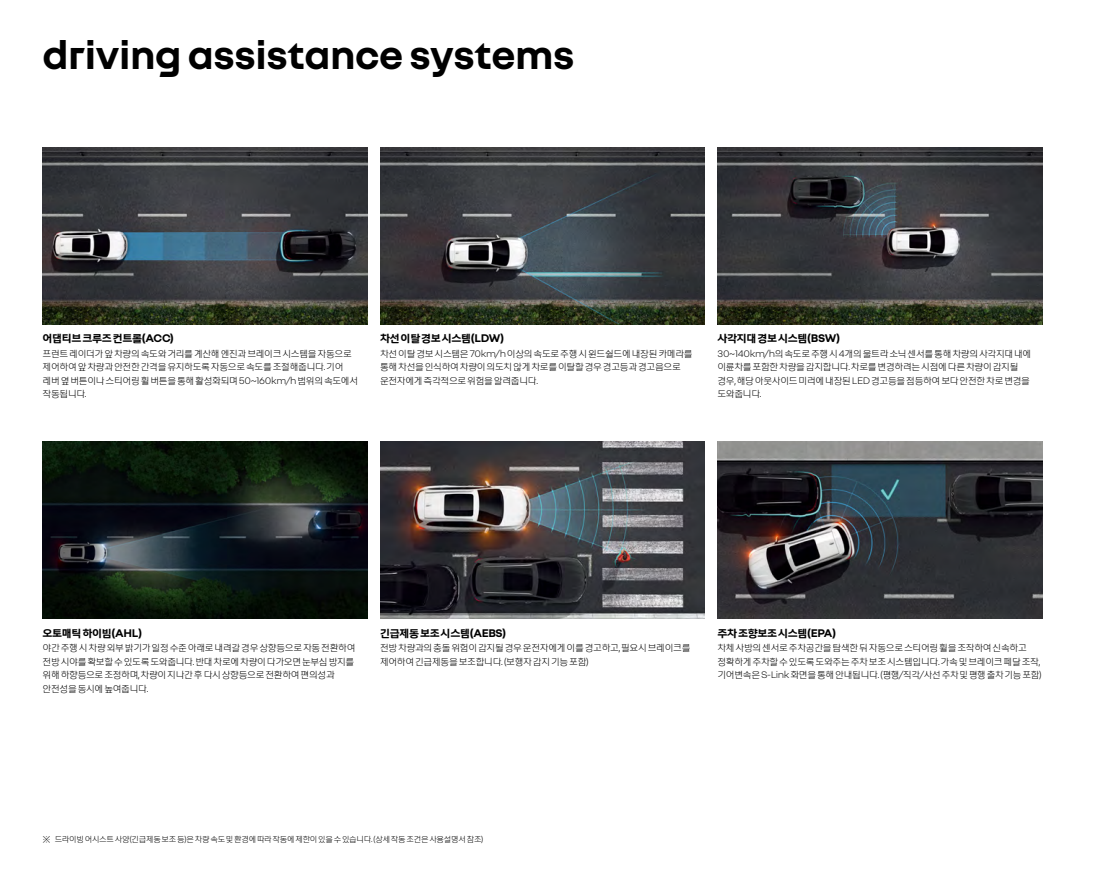
<style>
.page{position:relative;width:1106px;height:872px;background:#fff}
.page>*{position:absolute;margin:0;border:0;box-sizing:border-box;transform-origin:0 0}
.t1{font:42px "Nouvel R Variable";letter-spacing:-.01em;color:#000}
.t2{font:700 12px "Nouvel RKR";letter-spacing:-.03em;color:#000}
.t3{font:300 10.5px/13.5px "Nouvel RKR";letter-spacing:-.03em;color:#000}
.t4{font:300 9px "Nouvel RKR";letter-spacing:-.03em;color:#000}
</style>
<div class="page">
<img style="left:43px;top:147px;width:324px;height:177px">
<img style="left:43px;top:442px;width:324px;height:177px">
<img style="left:380px;top:147px;width:324px;height:177px">
<img style="left:380px;top:442px;width:324px;height:177px">
<img style="left:717px;top:147px;width:325px;height:177px">
<img style="left:717px;top:442px;width:325px;height:177px">
<h1 class="t1" style="left:43px;top:29px;width:533px">driving assistance systems</h1>
<p class="t2" style="left:43px;top:330px;width:133px">어댑티브 크루즈 컨트롤(ACC)</p>
<p class="t3" style="left:43px;top:346px;width:317px">프런트 레이더가 앞 차량의 속도와 거리를 계산해 엔진과 브레이크 시스템을 자동으로 제어하여 앞 차량과 안전한 간격을 유지하도록 자동으로 속도를 조절해줍니다. 기어 레버 옆 버튼이나 스티어링 휠 버튼을 통해 활성화되며 50~160km/h 범위의 속도에서 작동됩니다.</p>
<p class="t2" style="left:380px;top:330px;width:126px">차선 이탈 경보 시스템(LDW)</p>
<p class="t3" style="left:380px;top:346px;width:314px">차선 이탈 경보 시스템은 70km/h 이상의 속도로 주행 시 윈드쉴드에 내장된 카메라를 통해 차선을 인식하여 차량이 의도치 않게 차로를 이탈할 경우 경고등과 경고음으로 운전자에게 즉각적으로 위험을 알려줍니다.</p>
<p class="t2" style="left:717px;top:330px;width:124px">사각지대 경보 시스템(BSW)</p>
<p class="t3" style="left:717px;top:346px;width:315px">30~140km/h의 속도로 주행 시 4개의 울트라 소닉 센서를 통해 차량의 사각지대 내에 이륜차를 포함한 차량을 감지합니다. 차로를 변경하려는 시점에 다른 차량이 감지될 경우, 해당 아웃사이드 미러에 내장된 LED 경고등을 점등하여 보다 안전한 차로 변경을 도와줍니다.</p>
<p class="t2" style="left:43px;top:625px;width:101px">오토매틱 하이빔(AHL)</p>
<p class="t3" style="left:43px;top:640px;width:314px">야간 주행 시 차량 외부 밝기가 일정 수준 아래로 내려갈 경우 상향등으로 자동 전환하여 전방 시야를 확보할 수 있도록 도와줍니다. 반대 차로에 차량이 다가오면 눈부심 방지를 위해 하향등으로 조정하며, 차량이 지나간 후 다시 상향등으로 전환하여 편의성과 안전성을 동시에 높여줍니다.</p>
<p class="t2" style="left:380px;top:625px;width:127px">긴급제동 보조 시스템(AEBS)</p>
<p class="t3" style="left:380px;top:640px;width:312px">전방 차량과의 충돌 위험이 감지될 경우 운전자에게 이를 경고하고, 필요시 브레이크를 제어하여 긴급제동을 보조합니다. (보행자 감지 기능 포함)</p>
<p class="t2" style="left:717px;top:625px;width:120px">주차 조향보조 시스템(EPA)</p>
<p class="t3" style="left:717px;top:640px;width:326px">차체 사방의 센서로 주차공간을 탐색한 뒤 자동으로 스티어링 휠을 조작하여 신속하고 정확하게 주차할 수 있도록 도와주는 주차 보조 시스템입니다. 가속 및 브레이크 페달 조작, 기어변속은 S-Link 화면을 통해 안내됩니다. (평행/직각/사선 주차 및 평행 출차 기능 포함)</p>
<p class="t4" style="left:43px;top:833px;width:442px">※ 드라이빙 어시스트 사양(긴급제동 보조 등)은 차량 속도 및 환경에 따라 작동에 제한이 있을 수 있습니다. (상세 작동 조건은 사용설명서 참조)</p>
</div>
